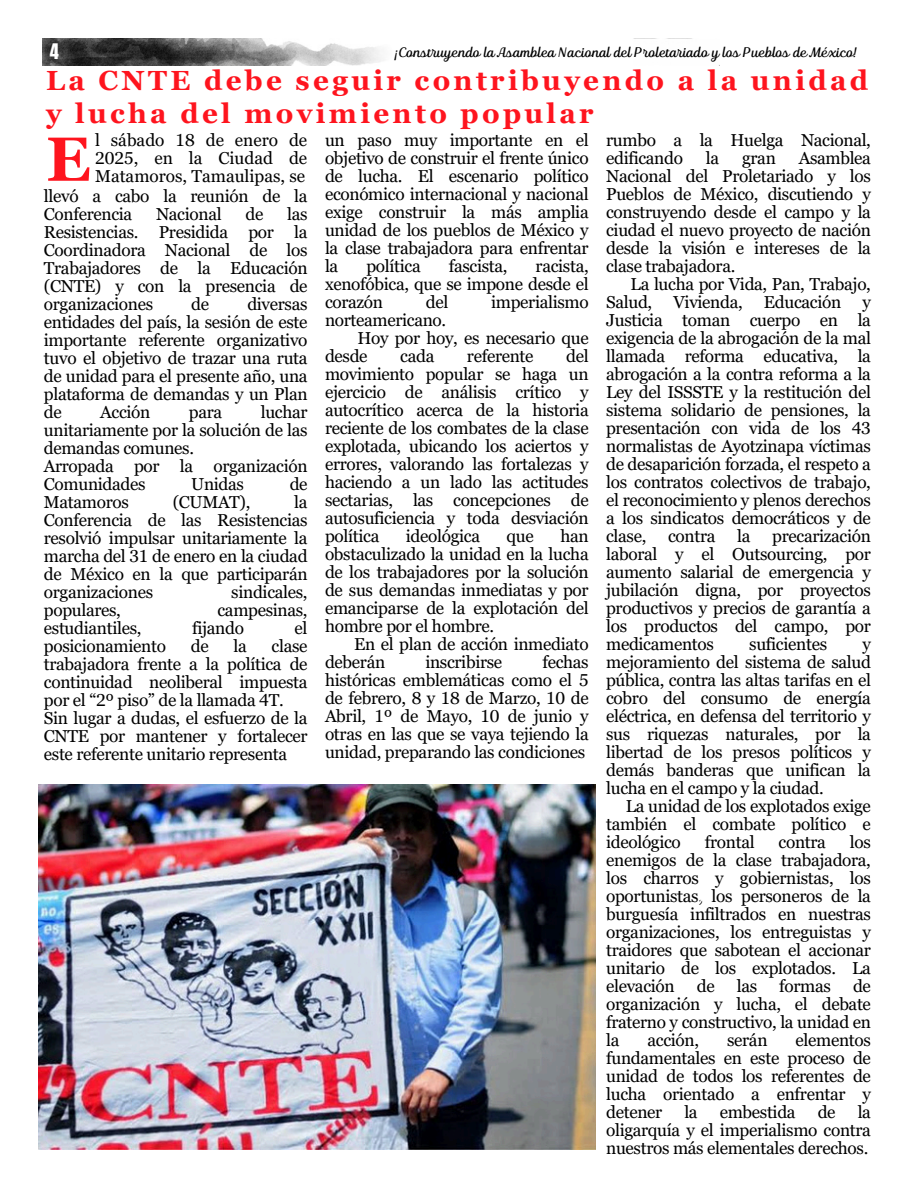
<style>
.page{position:relative;width:918px;height:1188px;background:#fff}
.page>*{position:absolute;margin:0;border:0;box-sizing:border-box;transform-origin:0 0}
.t1{font:700 62.25px "Georgia Pro";color:#fe141e}
.t2{font:700 27.75px/32.7px "Georgia Pro";letter-spacing:.12em;color:#fe141e}
.t3{font:19.5px "Open Sans";color:#fff}
.t4{font:18.3px "Anton";color:#fff}
.t5{font:17.25px/18px "Georgia Pro";letter-spacing:-.02em;color:#000;text-align:justify}
.t6{font:17.25px/18px "Georgia Pro";color:#000}
.t7{font:13.65px "TT Polls Script";color:#000}
</style>
<div class="page">
<img style="left:43px;top:39px;width:677px;height:27px">
<img style="left:38px;top:784px;width:557px;height:366px">
<p class="t4" style="left:50px;top:38px;width:11px">4</p>
<p class="t7" style="left:395px;top:45px;width:464px">¡Construyendo la Asamblea Nacional del Proletariado y los Pueblos de México!</p>
<h2 class="t2" style="left:46px;top:64px;width:824px">La CNTE debe seguir contribuyendo a la unidad y lucha del movimiento popular</h2>
<h1 class="t6" style="left:95px;top:131px;width:214px">l sábado 18 de enero de<br>2025, en la Ciudad de</h1>
<p class="t1" style="left:46px;top:124px;width:46px">E</p>
<h1 class="t6" style="left:95px;top:167px;width:212px">Matamoros, Tamaulipas, se</h1>
<p class="t5" style="left:44px;top:187px;width:265px">llevó a cabo la reunión de la<br>Conferencia</p>
<p class="t5" style="left:44px;top:205px;width:265px;text-indent:243px">las Resistencias. Presidida por la Coordinadora Nacional de los Trabajadores de la Educación (CNTE) y con la presencia de organizaciones</p>
<p class="t5" style="left:156px;top:205px;width:67px">Nacional</p>
<p class="t5" style="left:245px;top:205px;width:19px">de</p>
<p class="t5" style="left:44px;top:295px;width:265px;text-indent:203px">diversas entidades del país, la sesión de este importante referente organizativo tuvo el objetivo de trazar una ruta de unidad para el presente año, una plataforma de demandas y un Plan de</p>
<p class="t5" style="left:191px;top:295px;width:19px">de</p>
<p class="t5" style="left:44px;top:403px;width:265px;text-align:left;text-indent:217px">luchar unitariamente por la solución de las demandas comunes.<br>Arropada por la organización<br>Comunidades</p>
<p class="t5" style="left:100px;top:403px;width:52px">Acción</p>
<p class="t5" style="left:189px;top:403px;width:35px">para</p>
<p class="t5" style="left:191px;top:475px;width:54px">Unidas</p>
<p class="t5" style="left:290px;top:475px;width:19px">de</p>
<p class="t5" style="left:44px;top:493px;width:265px;text-indent:250px">la Conferencia de las Resistencias resolvió impulsar unitariamente la marcha del 31 de enero en la ciudad de México en la que participarán organizaciones</p>
<p class="t5" style="left:44px;top:493px;width:86px">Matamoros</p>
<p class="t5" style="left:173px;top:493px;width:79px">(CUMAT),</p>
<p class="t5" style="left:231px;top:583px;width:78px">sindicales,</p>
<p class="t5" style="left:44px;top:601px;width:79px">populares,</p>
<p class="t5" style="left:217px;top:601px;width:92px">campesinas,</p>
<p class="t5" style="left:44px;top:619px;width:99px">estudiantiles,</p>
<p class="t5" style="left:192px;top:619px;width:53px">fijando</p>
<p class="t5" style="left:295px;top:619px;width:14px">el</p>
<p class="t5" style="left:44px;top:637px;width:124px">posicionamiento</p>
<p class="t5" style="left:191px;top:637px;width:19px">de</p>
<p class="t5" style="left:234px;top:637px;width:15px">la</p>
<p class="t5" style="left:44px;top:637px;width:265px;text-align:left;text-indent:228px">clase trabajadora frente a la política de continuidad neoliberal impuesta por el “2º piso” de la llamada 4T.<br>Sin lugar a dudas, el esfuerzo de la<br>CNTE por mantener y fortalecer este referente unitario representa</p>
<p class="t5" style="left:325px;top:131px;width:265px">un paso muy importante en el objetivo de construir el frente único de lucha. El escenario político económico internacional y nacional exige construir la más amplia unidad de los pueblos de México y la clase trabajadora para enfrentar la</p>
<p class="t5" style="left:366px;top:257px;width:56px">política</p>
<p class="t5" style="left:449px;top:257px;width:60px">fascista,</p>
<p class="t5" style="left:325px;top:257px;width:265px;text-indent:211px">racista, xenofóbica, que se impone desde el corazón</p>
<p class="t5" style="left:426px;top:293px;width:24px">del</p>
<p class="t5" style="left:491px;top:293px;width:99px">imperialismo</p>
<p class="t5" style="left:325px;top:311px;width:123px">norteamericano.</p>
<p class="t5" style="left:357px;top:329px;width:233px">Hoy por hoy, es necesario que</p>
<p class="t5" style="left:325px;top:347px;width:44px">desde</p>
<p class="t5" style="left:400px;top:347px;width:36px">cada</p>
<p class="t5" style="left:467px;top:347px;width:68px">referente</p>
<p class="t5" style="left:325px;top:347px;width:265px;text-indent:241px">del movimiento popular se haga un ejercicio de análisis crítico y autocrítico acerca de la historia reciente de los combates de la clase explotada, ubicando los aciertos y errores, valorando las fortalezas y haciendo a un lado las actitudes sectarias, las concepciones de autosuficiencia y toda desviación política</p>
<p class="t5" style="left:406px;top:527px;width:76px">ideológica</p>
<p class="t5" style="left:507px;top:527px;width:29px">que</p>
<p class="t5" style="left:560px;top:527px;width:30px">han</p>
<p class="t5" style="left:325px;top:545px;width:265px">obstaculizado la unidad en la lucha</p>
<p class="t5" style="left:325px;top:563px;width:265px">de los trabajadores por la solución</p>
<p class="t5" style="left:325px;top:581px;width:265px">de sus demandas inmediatas y por</p>
<p class="t5" style="left:325px;top:599px;width:265px">emanciparse de la explotación del</p>
<p class="t5" style="left:325px;top:617px;width:171px">hombre por el hombre.</p>
<p class="t5" style="left:354px;top:635px;width:236px">En el plan de acción inmediato</p>
<p class="t5" style="left:325px;top:653px;width:62px">deberán</p>
<p class="t5" style="left:425px;top:653px;width:78px">inscribirse</p>
<p class="t5" style="left:325px;top:653px;width:265px;text-indent:217px">fechas históricas emblemáticas como el 5 de febrero, 8 y 18 de Marzo, 10 de Abril, 1º de Mayo, 10 de junio y otras en las que se vaya tejiendo la unidad, preparando las condiciones</p>
<h2 class="t5" style="left:606px;top:131px;width:266px">rumbo a la Huelga Nacional, edificando</h2>
<h2 class="t5" style="left:706px;top:149px;width:15px">la</h2>
<h2 class="t5" style="left:742px;top:149px;width:35px">gran</h2>
<h2 class="t5" style="left:799px;top:149px;width:74px">Asamblea</h2>
<h2 class="t5" style="left:606px;top:167px;width:266px">Nacional del Proletariado y los</h2>
<h2 class="t5" style="left:606px;top:185px;width:266px">Pueblos de México, discutiendo y</h2>
<h2 class="t5" style="left:606px;top:203px;width:266px">construyendo desde el campo y la</h2>
<h2 class="t5" style="left:606px;top:221px;width:266px">ciudad el nuevo proyecto de nación</h2>
<h2 class="t5" style="left:606px;top:239px;width:266px">desde la visión e intereses de la</h2>
<h2 class="t5" style="left:606px;top:257px;width:131px">clase trabajadora.</h2>
<h2 class="t5" style="left:631px;top:275px;width:242px">La lucha por Vida, Pan, Trabajo,</h2>
<h2 class="t5" style="left:606px;top:293px;width:266px">Salud, Vivienda, Educación y</h2>
<h2 class="t5" style="left:606px;top:311px;width:266px">Justicia toman cuerpo en la</h2>
<h2 class="t5" style="left:606px;top:329px;width:266px">exigencia de la abrogación de la mal</h2>
<h2 class="t5" style="left:606px;top:347px;width:266px">llamada reforma educativa, la</h2>
<h2 class="t5" style="left:606px;top:365px;width:266px">abrogación a la contra reforma a la</h2>
<h2 class="t5" style="left:606px;top:383px;width:266px">Ley del ISSSTE y la restitución del</h2>
<h2 class="t5" style="left:606px;top:401px;width:266px">sistema solidario de pensiones, la</h2>
<h2 class="t5" style="left:606px;top:419px;width:266px">presentación con vida de los 43</h2>
<h2 class="t5" style="left:606px;top:437px;width:266px">normalistas de Ayotzinapa víctimas</h2>
<h2 class="t5" style="left:606px;top:455px;width:266px">de desaparición forzada, el respeto a</h2>
<h2 class="t5" style="left:606px;top:473px;width:266px">los contratos colectivos de trabajo,</h2>
<h2 class="t5" style="left:606px;top:491px;width:266px">el reconocimiento y plenos derechos</h2>
<h2 class="t5" style="left:606px;top:509px;width:266px">a los sindicatos democráticos y de</h2>
<h2 class="t5" style="left:606px;top:527px;width:42px">clase,</h2>
<h2 class="t5" style="left:668px;top:527px;width:49px">contra</h2>
<h2 class="t5" style="left:737px;top:527px;width:15px">la</h2>
<h2 class="t5" style="left:606px;top:527px;width:266px;text-indent:166px">precarización laboral y el Outsourcing, por aumento salarial de emergencia y jubilación digna, por proyectos productivos y precios de garantía a los productos del campo, por medicamentos</h2>
<h2 class="t5" style="left:749px;top:635px;width:79px">suficientes</h2>
<h2 class="t5" style="left:862px;top:635px;width:10px">y</h2>
<h2 class="t5" style="left:606px;top:653px;width:266px">mejoramiento del sistema de salud</h2>
<h2 class="t5" style="left:606px;top:671px;width:266px">pública, contra las altas tarifas en el</h2>
<h2 class="t5" style="left:606px;top:689px;width:266px">cobro del consumo de energía</h2>
<h2 class="t5" style="left:606px;top:707px;width:266px">eléctrica, en defensa del territorio y</h2>
<h2 class="t5" style="left:606px;top:725px;width:266px">sus riquezas naturales, por la</h2>
<h2 class="t5" style="left:606px;top:743px;width:266px">libertad de los presos políticos y</h2>
<h2 class="t5" style="left:606px;top:761px;width:266px">demás banderas que unifican la</h2>
<h2 class="t5" style="left:606px;top:779px;width:219px">lucha en el campo y la ciudad.</h2>
<h2 class="t5" style="left:626px;top:797px;width:247px">La unidad de los explotados exige</h2>
<h2 class="t5" style="left:606px;top:815px;width:266px">también el combate político e</h2>
<h2 class="t5" style="left:606px;top:833px;width:76px">ideológico</h2>
<h2 class="t5" style="left:705px;top:833px;width:51px">frontal</h2>
<h2 class="t5" style="left:779px;top:833px;width:49px">contra</h2>
<h2 class="t5" style="left:606px;top:833px;width:266px;text-indent:244px">los enemigos de la clase trabajadora, los charros y gobiernistas, los oportunistas, los personeros de la burguesía infiltrados en nuestras organizaciones, los entreguistas y traidores que sabotean el accionar unitario de los explotados. La elevación</h2>
<h2 class="t3" style="left:695px;top:894px;width:13px">´</h2>
<h2 class="t5" style="left:606px;top:977px;width:266px;text-indent:247px">de organización y lucha, el debate fraterno y constructivo, la unidad en la</h2>
<h2 class="t5" style="left:697px;top:977px;width:19px">de</h2>
<h2 class="t5" style="left:737px;top:977px;width:22px">las</h2>
<h2 class="t5" style="left:779px;top:977px;width:53px">formas</h2>
<h2 class="t5" style="left:606px;top:1031px;width:266px;text-indent:189px">elementos fundamentales en este proceso de unidad de todos los referentes de lucha orientado a enfrentar y detener</h2>
<h2 class="t5" style="left:647px;top:1031px;width:53px">acción,</h2>
<h2 class="t5" style="left:727px;top:1031px;width:42px">serán</h2>
<h2 class="t5" style="left:606px;top:1103px;width:266px;text-indent:252px">la oligarquía y el imperialismo contra nuestros más elementales derechos.</h2>
<h2 class="t5" style="left:684px;top:1103px;width:15px">la</h2>
<h2 class="t5" style="left:720px;top:1103px;width:77px">embestida</h2>
<h2 class="t5" style="left:818px;top:1103px;width:19px">de</h2>
</div>
